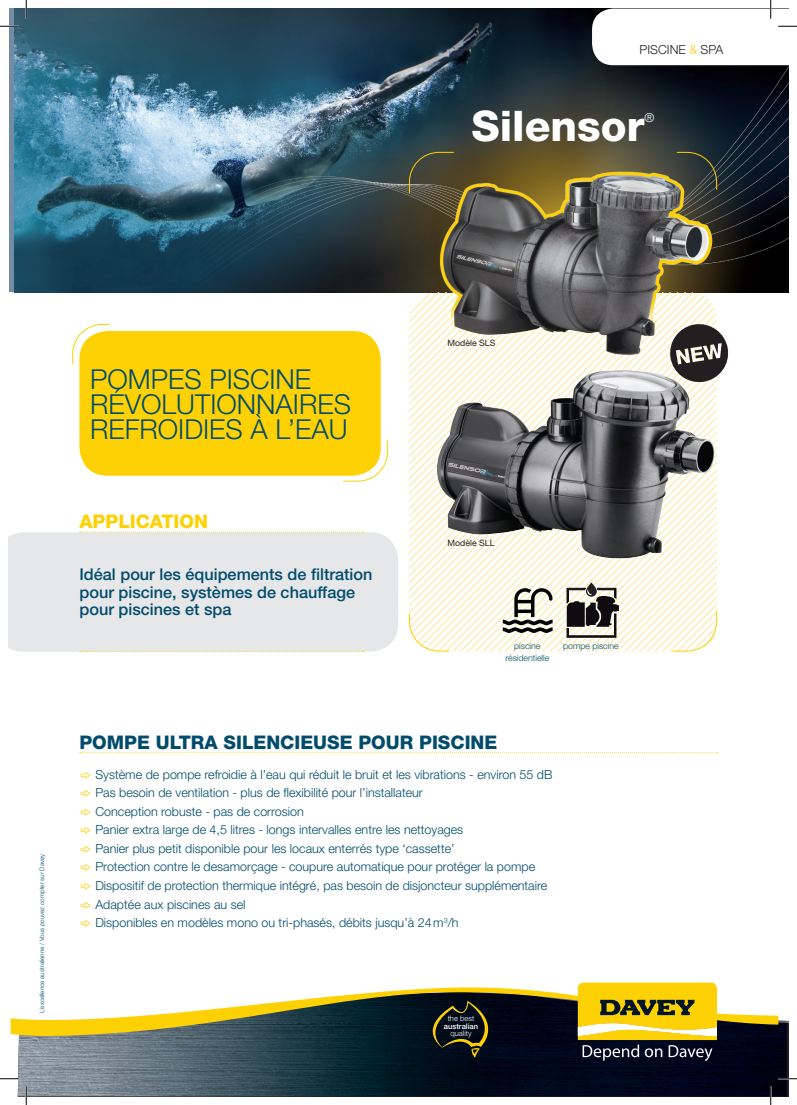
<style>
.page{position:relative;width:797px;height:1105px;background:#fff}
.page>*{position:absolute;margin:0;border:0;box-sizing:border-box;transform-origin:0 0}
.t1{font:800 42.25px "Helvetica Neue";color:#fff}
.t2{font:300 27.5px/25px "Helvetica Neue";color:#014b6c}
.Body{font:800 18.75px "Helvetica Neue";color:#014b6c}
.t3{font:800 18.75px "Helvetica Neue";color:#fed105}
.Body-2{font:500 16.25px/17.5px "Helvetica Neue";color:#014b6c}
.Body-3{font:300 12.5px "Helvetica Neue";color:#014b6c}
.t4{font:300 12.5px "Helvetica Neue";color:#231f20}
.t5{font:300 12.38px "Helvetica Neue";color:#fff}
.Body-4{font:300 8.75px/11.2px "Helvetica Neue";color:#014b6c;text-align:center}
.t6{font:8.75px "Helvetica Neue";color:#231f20}
.t7{font:300 7.62px/7.6px "Helvetica Neue";color:#fff;text-align:center}
.Body-5{font:300 6.25px "Helvetica Neue";color:#014b6c}
.s1{color:#fed105}
.s2{font-family:"Zeal";font-weight:400;color:#fed105}
.s3{font-weight:500}
</style>
<div class="page">
<img style="left:15px;top:9px;width:773px;height:283px">
<div style="left:9px;top:532px;width:389px;height:120px;background:#e6e7e9"></div>
<div style="left:79px;top:331px;width:302px;height:145px;background:#fed105;border-radius:28px"></div>
<svg style="left:554px;top:564px;width:163px;height:87px"></svg>
<img style="left:18px;top:1030px;width:769px;height:66px">
<svg style="left:11px;top:987px;width:767px;height:49px"></svg>
<svg style="left:416px;top:1001px;width:88px;height:57px;background:#141a17"></svg>
<svg style="left:577px;top:982px;width:140px;height:79px;background:#af992c"></svg>
<svg style="left:80px;top:651px;width:284px;height:1px"></svg>
<svg style="left:80px;top:532px;width:284px;height:1px"></svg>
<svg style="left:80px;top:752px;width:637px;height:1px"></svg>
<svg style="left:409px;top:152px;width:12px;height:42px"></svg>
<svg style="left:671px;top:610px;width:46px;height:42px"></svg>
<svg style="left:409px;top:613px;width:41px;height:39px"></svg>
<svg style="left:342px;top:440px;width:46px;height:42px"></svg>
<svg style="left:72px;top:324px;width:38px;height:41px"></svg>
<svg style="left:503px;top:588px;width:49px;height:45px"></svg>
<svg style="left:566px;top:583px;width:53px;height:55px"></svg>
<img style="left:422px;top:361px;width:295px;height:203px">
<img style="left:421px;top:143px;width:311px;height:218px">
<svg style="left:668px;top:322px;width:62px;height:62px"></svg>
<svg style="left:0;top:25px;width:19px;height:2px"></svg>
<svg style="left:0;top:1078px;width:19px;height:1px"></svg>
<svg style="left:778px;top:1078px;width:19px;height:1px"></svg>
<svg style="left:25px;top:0;width:2px;height:19px"></svg>
<svg style="left:25px;top:1086px;width:2px;height:19px"></svg>
<svg style="left:592px;top:0;width:205px;height:65px"></svg>
<svg style="left:770px;top:1086px;width:1px;height:19px"></svg>
<p class="t4" style="left:639px;top:42px;width:85px">PISCINE <span class="s1">&amp;</span> SPA</p>
<p class="t1" style="left:471px;top:100px;width:174px">Silensor</p>
<p class="t5" style="left:644px;top:110px;width:11px">®</p>
<p class="Body-5" style="left:38px;top:1013px;width:161px;rotate:-90deg">L’excellence australienne / Vous pouvez compter sur Davey</p>
<p class="t2" style="left:90px;top:366px;width:262px">POMPES PISCINE<br>RÉVOLUTIONNAIRES<br>REFROIDIES À L’EAU</p>
<p class="t3" style="left:79px;top:510px;width:130px">APPLICATION</p>
<p class="Body-2" style="left:79px;top:565px;width:294px">Idéal pour les équipements de filtration pour piscine, systèmes de chauffage pour piscines et spa</p>
<p class="t6" style="left:447px;top:338px;width:49px">Modèle SLS</p>
<p class="t6" style="left:447px;top:537px;width:49px">Modèle SLL</p>
<p class="Body-4" style="left:505px;top:640px;width:45px">piscine résidentielle</p>
<p class="Body-4" style="left:563px;top:640px;width:57px">pompe piscine</p>
<p class="Body" style="left:79px;top:731px;width:419px">POMPE ULTRA SILENCIEUSE POUR PISCINE</p>
<p class="Body-3" style="left:79px;top:767px;width:474px"><span class="s2">c</span> Système de pompe refroidie à l’eau qui réduit le bruit et les vibrations - environ 55 dB</p>
<p class="Body-3" style="left:79px;top:785px;width:345px"><span class="s2">c</span> Pas besoin de ventilation - plus de flexibilité pour l’installateur</p>
<p class="Body-3" style="left:79px;top:804px;width:226px"><span class="s2">c</span> Conception robuste - pas de corrosion</p>
<p class="Body-3" style="left:79px;top:822px;width:385px"><span class="s2">c</span> Panier extra large de 4,5 litres - longs intervalles entre les nettoyages</p>
<p class="Body-3" style="left:79px;top:841px;width:377px"><span class="s2">c</span> Panier plus petit disponible pour les locaux enterrés type ‘cassette’</p>
<p class="Body-3" style="left:79px;top:859px;width:457px"><span class="s2">c</span> Protection contre le desamorçage - coupure automatique pour protéger la pompe</p>
<p class="Body-3" style="left:79px;top:878px;width:469px"><span class="s2">c</span> Dispositif de protection thermique intégré, pas besoin de disjoncteur supplémentaire</p>
<p class="Body-3" style="left:79px;top:896px;width:168px"><span class="s2">c</span> Adaptée aux piscines au sel</p>
<p class="Body-3" style="left:79px;top:915px;width:381px"><span class="s2">c</span> Disponibles en modèles mono ou tri-phasés, débits jusqu’à 24m<sup>3</sup>/h</p>
<p class="t7" style="left:444px;top:1014px;width:36px">the best <span class="s3">australian </span>quality</p>
</div>
